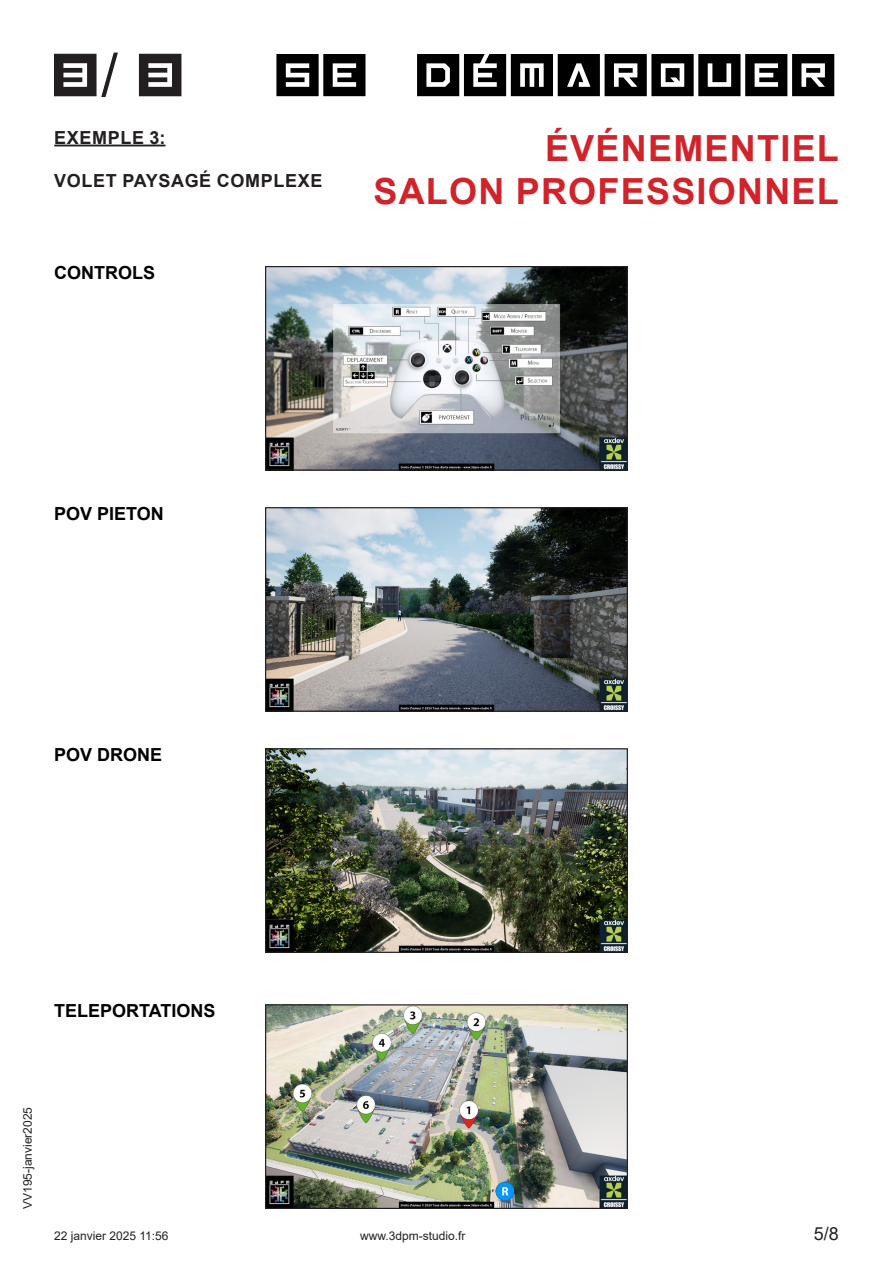
<style>
.page{position:relative;width:893px;height:1263px;background:#fff}
.page>*{position:absolute;margin:0;border:0;box-sizing:border-box;transform-origin:0 0}
.t1{font:75.6px "Inversionz";color:#231f20}
.t2{font:75px "Inversionz";color:#000}
.t3{font:700 36px "Arial";letter-spacing:.035em;color:#d1232a}
.t4{font:700 18px "Arial";color:#000}
.t5{font:700 18px "Arial";letter-spacing:.035em;color:#231f20}
.t6{font:18px "Arial";color:#231f20}
.t7{font:12px "Arial";color:#231f20}
.s1{font-family:"Arial";font-size:60px}
</style>
<div class="page">
<hr style="left:54px;top:145px;width:111px;height:1px;background:#231f20">
<img style="left:267px;top:509px;width:359px;height:201px">
<div style="left:265px;top:507px;width:363px;height:205px;border:1px solid #231f20"></div>
<img style="left:267px;top:268px;width:359px;height:201px">
<div style="left:265px;top:266px;width:363px;height:205px;border:1px solid #231f20"></div>
<img style="left:267px;top:750px;width:359px;height:201px">
<div style="left:265px;top:748px;width:363px;height:205px;border:1px solid #231f20"></div>
<img style="left:267px;top:1006px;width:359px;height:201px">
<div style="left:265px;top:1004px;width:363px;height:205px;border:1px solid #231f20"></div>
<p class="t1" style="left:54px;top:26px;width:134px">3<span class="s1">/</span> 3</p>
<p class="t2" style="left:276px;top:26px;width:564px">se démarquer</p>
<p class="t3" style="left:545px;top:123px;width:295px">ÉVÉNEMENTIEL</p>
<p class="t3" style="left:373px;top:166px;width:467px">SALON PROFESSIONNEL</p>
<p class="t5" style="left:54px;top:125px;width:113px">EXEMPLE 3:</p>
<p class="t5" style="left:54px;top:168px;width:270px">VOLET PAYSAGÉ COMPLEXE</p>
<p class="t4" style="left:54px;top:260px;width:102px">CONTROLS</p>
<p class="t4" style="left:54px;top:501px;width:111px">POV PIETON</p>
<p class="t4" style="left:54px;top:742px;width:110px">POV DRONE</p>
<p class="t4" style="left:54px;top:998px;width:163px">TELEPORTATIONS</p>
<p class="t7" style="left:19px;top:1209px;width:104px;rotate:-90deg">VV195-janvier2025</p>
<p class="t7" style="left:54px;top:1227px;width:116px">22 janvier 2025 11:56</p>
<p class="t7" style="left:360px;top:1227px;width:107px">www.3dpm-studio.fr</p>
<h3 class="t6" style="left:814px;top:1221px;width:27px">5/8</h3>
</div>
